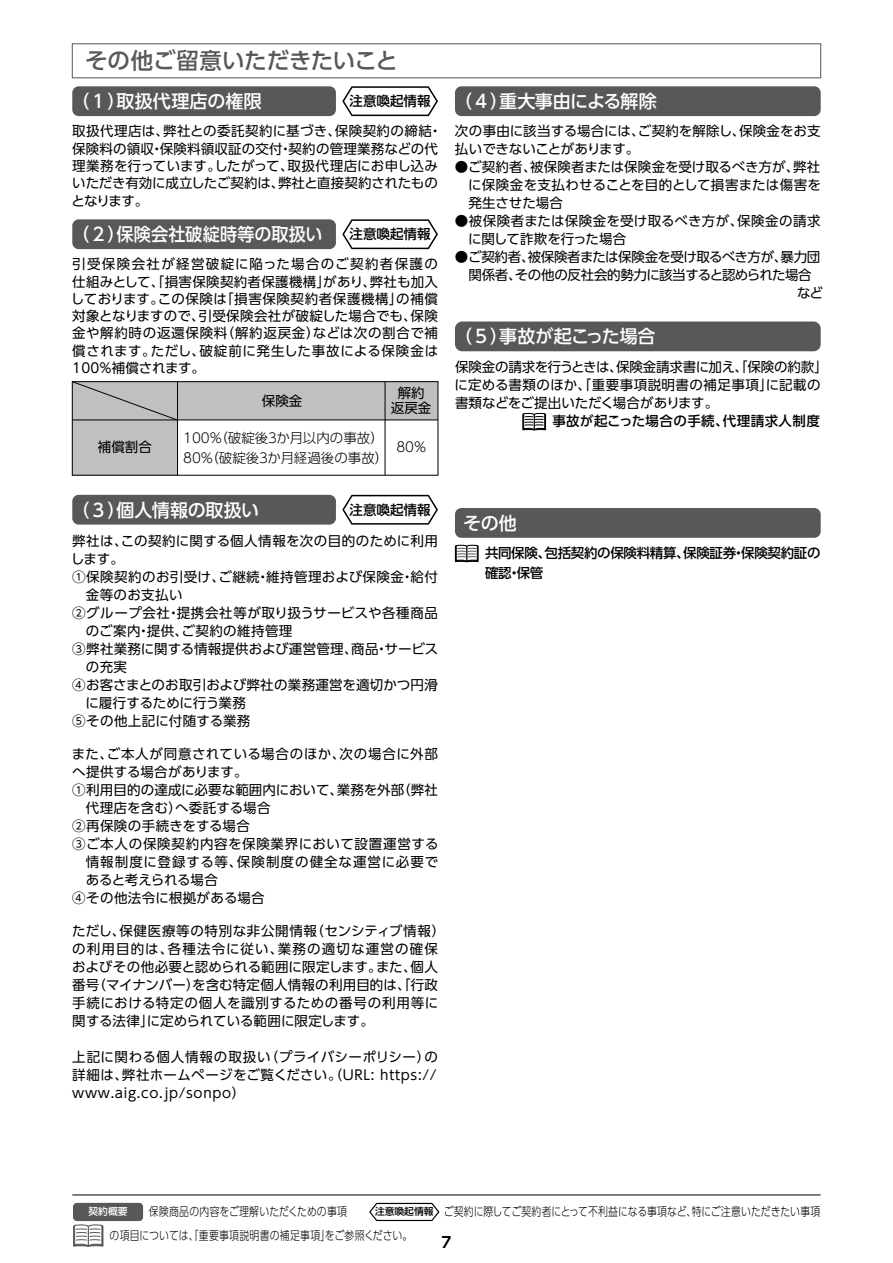
<style>
.page{position:relative;width:893px;height:1263px;background:#fff}
.page>*{position:absolute;margin:0;border:0;box-sizing:border-box;transform-origin:0 0}
.t1{font:500 22.5px "UD Shin Go Pro";color:#595757}
.t2{font:500 18px "UD Shin Go Pro";color:#fff}
.t3{font:500 18px "UD Shin Go Pro";letter-spacing:-.025em;color:#fff}
.t4{font:700 15px "UD Shin Go Pro De";color:#000}
.t5{font:13.5px/18px "UD Shin Go Pro";letter-spacing:.015em;color:#000}
.t6{font:13.5px/18px "UD Shin Go Pro";letter-spacing:-.01em;color:#000}
.t7{font:13.5px/18px "UD Shin Go Pro";letter-spacing:-.025em;color:#000;text-align:center}
.t8{font:13.5px "UD Shin Go Pro";letter-spacing:.055em;color:#000}
.t9{font:300 13.5px/19.5px "UD Shin Go Pro";color:#000}
.t10{font:500 13.5px/19.5px "UD Shin Go Pro";letter-spacing:-.025em;color:#000}
.t11{font:13.5px "UD Shin Go Pro";letter-spacing:.035em;color:#000}
.t12{font:13.5px "UD Shin Go Pro";letter-spacing:.045em;color:#000}
.t13{font:500 13.5px "UD Shin Go Pro";letter-spacing:.03em;color:#000}
.t14{font:13.5px "UD Shin Go Pro";letter-spacing:.075em;color:#000}
.t15{font:500 13.5px "UD Shin Go Pro";color:#000}
.t16{font:13.5px "UD Shin Go Pro";letter-spacing:-.02em;color:#000}
.t17{font:300 12px/23.5px "UD Shin Go Pro";letter-spacing:.02em;color:#000;scale:.82 1}
.t18{font:500 9.75px "UD Shin Go Pro";color:#fff}
.s1{font-weight:500;font-size:9.75px}
</style>
<div class="page">
<div style="left:72px;top:43px;width:749px;height:35px;border:1px solid #595757"></div>
<div style="left:455px;top:86px;width:366px;height:30px;background:#595757;border-radius:6px"></div>
<div style="left:455px;top:321px;width:366px;height:30px;background:#595757;border-radius:7px"></div>
<div style="left:455px;top:508px;width:366px;height:30px;background:#595757;border-radius:6px"></div>
<svg style="left:522px;top:413px;width:24px;height:18px"></svg>
<svg style="left:455px;top:544px;width:23px;height:19px"></svg>
<div style="left:72px;top:86px;width:264px;height:30px;background:#595757;border-radius:6px"></div>
<div style="left:72px;top:219px;width:264px;height:30px;background:#595757;border-radius:6px"></div>
<div style="left:72px;top:495px;width:264px;height:30px;background:#595757;border-radius:6px"></div>
<div style="left:72px;top:382px;width:366px;height:38px;background:#bfc0c0"></div>
<div style="left:72px;top:420px;width:106px;height:55px;background:#bfc0c0"></div>
<hr style="left:177px;top:382px;width:1px;height:93px;background:#000">
<hr style="left:385px;top:382px;width:1px;height:93px;background:#000">
<hr style="left:72px;top:420px;width:366px;height:1px;background:#000">
<svg style="left:74px;top:383px;width:103px;height:38px"></svg>
<div style="left:72px;top:381px;width:366px;height:94px;border:1px solid #000"></div>
<svg style="left:369px;top:1202px;width:71px;height:20px"></svg>
<svg style="left:73px;top:1224px;width:30px;height:23px"></svg>
<div style="left:74px;top:1203px;width:68px;height:17px;background:#595757;border-radius:3px"></div>
<div style="left:73px;top:1203px;width:70px;height:18px;border:1px solid #595757;border-radius:3px"></div>
<hr style="left:72px;top:1195px;width:749px;height:1px;background:#000">
<svg style="left:342px;top:86px;width:96px;height:30px"></svg>
<svg style="left:342px;top:219px;width:96px;height:30px"></svg>
<svg style="left:342px;top:495px;width:96px;height:30px"></svg>
<h1 class="t1" style="left:85px;top:43px;width:315px">その他ご留意いただきたいこと</h1>
<h2 class="t2" style="left:72px;top:87px;width:192px">（１）取扱代理店の権限</h2>
<p class="t15" style="left:350px;top:90px;width:82px">注意喚起情報</p>
<h2 class="t3" style="left:454px;top:87px;width:204px">（４）重大事由による解除</h2>
<p class="t5" style="left:71px;top:122px;width:372px;line-height:17.2px">取扱代理店は、弊社との委託契約に基づき、保険契約の締結・保険料の領収・保険料領収証の交付・契約の管理業務などの代理業務を行っています。したがって、取扱代理店にお申し込みいただき有効に成立したご契約は、弊社と直接契約されたものとなります。</p>
<p class="t5" style="left:455px;top:122px;width:367px">次の事由に該当する場合には、ご契約を解除し、保険金をお支払いできないことがあります。</p>
<p class="t5" style="left:468px;top:158px;width:354px;text-align:justify;text-indent:-13px">●ご契約者、被保険者または保険金を受け取るべき方が、弊社に保険金を支払わせることを目的として損害または傷害を発生させた場合</p>
<p class="t5" style="left:468px;top:212px;width:354px;text-indent:-13px">●被保険者または保険金を受け取るべき方が、保険金の請求に関して詐欺を行った場合</p>
<p class="t7" style="left:455px;top:248px;width:367px">●ご契約者、被保険者または保険金を受け取るべき方が、暴力団関係者、その他の反社会的勢力に該当すると認められた場合</p>
<h2 class="t2" style="left:72px;top:220px;width:252px">（２）保険会社破綻時等の取扱い</h2>
<p class="t15" style="left:350px;top:223px;width:82px">注意喚起情報</p>
<p class="t5" style="left:71px;top:255px;width:369px;line-height:17.2px;text-align:justify">引受保険会社が経営破綻に陥った場合のご契約者保護の仕組みとして、「損害保険契約者保護機構」があり、弊社も加入しております。この保険は「損害保険契約者保護機構」の補償対象となりますので、引受保険会社が破綻した場合でも、保険金や解約時の返還保険料（解約返戻金）などは次の割合で補償されます。ただし、破綻前に発生した事故による保険金は100％補償されます。</p>
<h2 class="t2" style="left:454px;top:322px;width:203px">（５）事故が起こった場合</h2>
<p class="t6" style="left:455px;top:357px;width:375px">保険金の請求を行うときは、保険金請求書に加え、「保険の約款」に定める書類のほか、「重要事項説明書の補足事項」に記載の書類などをご提出いただく場合があります。</p>
<p class="t13" style="left:455px;top:410px;width:366px">　　　　　　　事故が起こった場合の手続、代理請求人制度</p>
<p class="t5" style="left:391px;top:385px;width:42px;line-height:15px;text-align:center">解約返戻金</p>
<p class="t5" style="left:262px;top:392px;width:42px">保険金</p>
<p class="t5" style="left:98px;top:437px;width:55px">補償割合</p>
<p class="t9" style="left:183px;top:428px;width:207px">100％（破綻後３か月以内の事故）<br>80％（破綻後３か月経過後の事故）</p>
<p class="t9" style="left:396px;top:437px;width:32px">80％</p>
<h2 class="t2" style="left:72px;top:495px;width:189px">（３）個人情報の取扱い</h2>
<p class="t15" style="left:350px;top:498px;width:82px">注意喚起情報</p>
<p class="t5" style="left:72px;top:532px;width:367px">弊社は、この契約に関する個人情報を次の目的のために利用</p>
<p class="t5" style="left:71px;top:550px;width:54px">します。</p>
<p class="t11" style="left:72px;top:566px;width:367px">①保険契約のお引受け、ご継続・維持管理および保険金・給付</p>
<p class="t5" style="left:86px;top:586px;width:98px">金等のお支払い</p>
<p class="t12" style="left:72px;top:602px;width:367px">②グループ会社・提携会社等が取り扱うサービスや各種商品</p>
<p class="t5" style="left:86px;top:622px;width:208px">のご案内・提供、ご契約の維持管理</p>
<p class="t5" style="left:72px;top:640px;width:368px">③弊社業務に関する情報提供および運営管理、商品・サービス</p>
<p class="t5" style="left:86px;top:657px;width:43px">の充実</p>
<p class="t5" style="left:72px;top:675px;width:367px">④お客さまとのお取引および弊社の業務運営を適切かつ円滑</p>
<p class="t5" style="left:85px;top:693px;width:162px">に履行するために行う業務</p>
<p class="t5" style="left:72px;top:711px;width:180px">⑤その他上記に付随する業務</p>
<p class="t8" style="left:72px;top:743px;width:368px">また、ご本人が同意されている場合のほか、次の場合に外部</p>
<p class="t5" style="left:72px;top:762px;width:177px">へ提供する場合があります。</p>
<p class="t5" style="left:72px;top:780px;width:367px">①利用目的の達成に必要な範囲内において、業務を外部（弊社</p>
<p class="t5" style="left:86px;top:798px;width:186px">代理店を含む）へ委託する場合</p>
<p class="t5" style="left:72px;top:816px;width:179px">②再保険の手続きをする場合</p>
<p class="t8" style="left:72px;top:833px;width:368px">③ご本人の保険契約内容を保険業界において設置運営する</p>
<p class="t14" style="left:86px;top:851px;width:354px">情報制度に登録する等、保険制度の健全な運営に必要で</p>
<p class="t16" style="left:86px;top:869px;width:134px">あると考えられる場合</p>
<p class="t5" style="left:72px;top:888px;width:194px">④その他法令に根拠がある場合</p>
<p class="t5" style="left:72px;top:921px;width:375px">ただし、保健医療等の特別な非公開情報（センシティブ情報）の利用目的は、各種法令に従い、業務の適切な運営の確保およびその他必要と認められる範囲に限定します。また、個人番号（マイナンバー）を含む特定個人情報の利用目的は、「行政手続における特定の個人を識別するための番号の利用等に関する法律」に定められている範囲に限定します。</p>
<p class="t5" style="left:72px;top:1047px;width:367px;text-align:justify">上記に関わる個人情報の取扱い（プライバシーポリシー）の詳細は、弊社ホームページをご覧ください。（URL: https:// www.aig.co.jp/sonpo）</p>
<h2 class="t2" style="left:463px;top:508px;width:55px">その他</h2>
<p class="t10" style="left:485px;top:543px;width:337px">共同保険、包括契約の保険料精算、保険証券・保険契約証の確認・保管</p>
<p class="t17" style="left:110px;top:1199px;width:868px;text-indent:265px"><span class="s1">注意喚起情報</span> ご契約に際してご契約者にとって不利益になる事項など、特にご注意いただきたい事項の項目については、「重要事項説明書の補足事項」をご参照ください。</p>
<p class="t17" style="left:149px;top:1200px;width:243px">保険商品の内容をご理解いただくための事項</p>
<p class="t18" style="left:89px;top:1204px;width:41px">契約概要</p>
<p class="t4" style="left:442px;top:1229px;width:11px">7</p>
</div>
